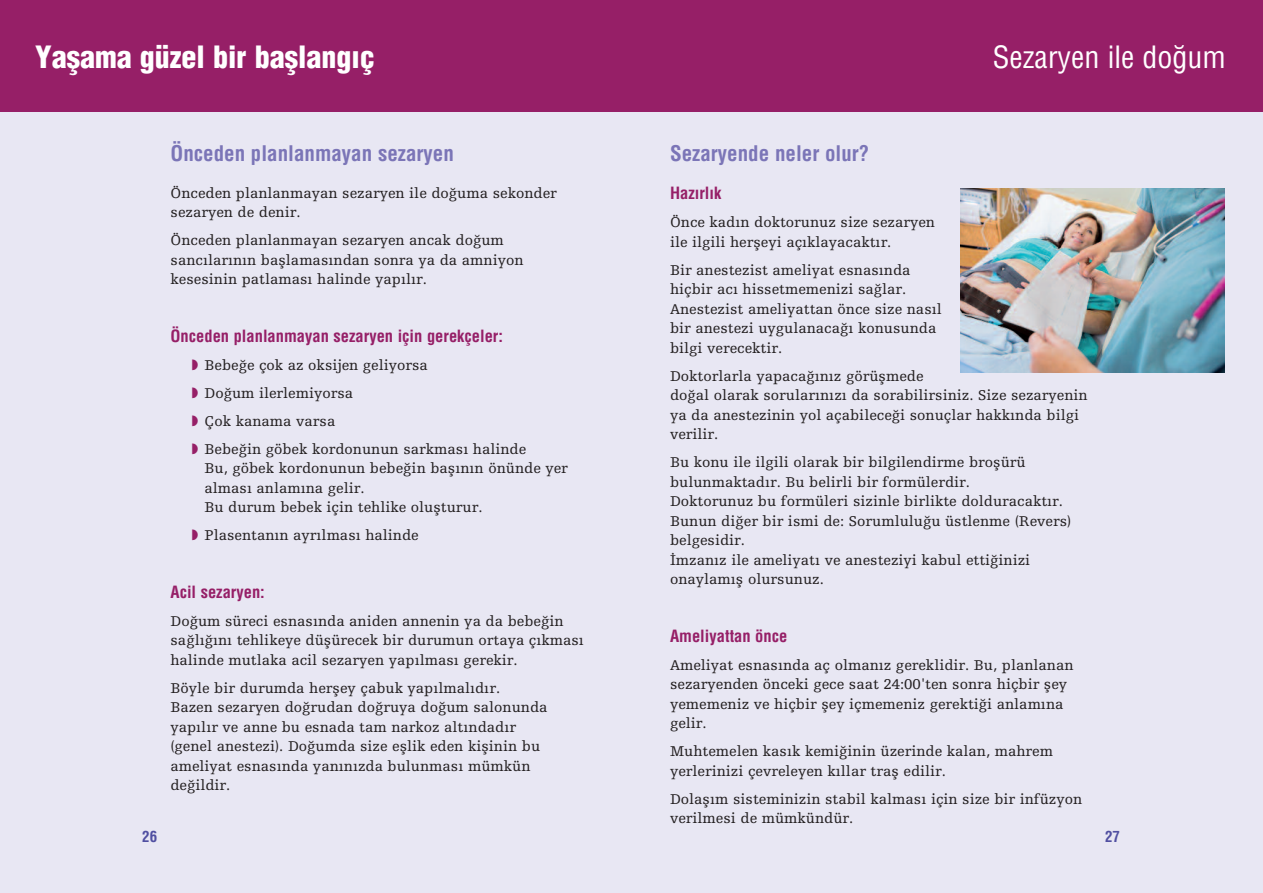
<style>
.page{position:relative;width:1263px;height:893px;background:#fff}
.page>*{position:absolute;margin:0;border:0;box-sizing:border-box;transform-origin:0 0}
.t1{font:900 condensed 30px "Turk Helvetica";color:#fff}
.t2{font:condensed 30px "Turk Helvetica";color:#fff}
.t3{font:700 condensed 21px "Turk Helvetica";color:#7b75b7}
.t4{font:700 condensed 16.5px "Turk Helvetica";color:#961f67}
.t5{font:15px/19.5px "Turk Egyptienne F";color:#231f20}
.t6{font:700 condensed 15px "Helvetica";color:#504fa1}
</style>
<div class="page">
<div style="left:632px;top:109px;width:631px;height:784px;background:#e8e7f3"></div>
<div style="left:631px;top:0;width:632px;height:112px;background:#961f67"></div>
<div style="left:0;top:109px;width:631px;height:784px;background:#e8e7f3"></div>
<div style="left:0;top:0;width:634px;height:112px;background:#961f67"></div>
<img style="left:960px;top:188px;width:264px;height:184px">
<h1 class="t1" style="left:35px;top:40px;width:341px">Yaƒama güzel bir baƒlangıç</h1>
<h4 class="t3" style="left:170px;top:142px;width:285px">Önceden planlanmayan sezaryen</h4>
<p class="t5" style="left:170px;top:184px;width:388px">Önceden planlanmayan sezaryen ile do‡uma sekonder sezaryen de denir.</p>
<p class="t5" style="left:170px;top:232px;width:355px">Önceden planlanmayan sezaryen ancak do‡um sancılarının baƒlamasından sonra ya da amniyon kesesinin patlaması halinde yapılır.</p>
<p class="t4" style="left:170px;top:326px;width:334px">Önceden planlanmayan sezaryen için gerekçeler:</p>
<p class="t5" style="left:204px;top:356px;width:225px">Bebe‡e çok az oksijen geliyorsa</p>
<p class="t5" style="left:204px;top:384px;width:150px">Do‡um ilerlemiyorsa</p>
<p class="t5" style="left:204px;top:412px;width:132px">Çok kanama varsa</p>
<p class="t5" style="left:204px;top:440px;width:365px">Bebe‡in göbek kordonunun sarkması halinde<br>Bu, göbek kordonunun bebe‡in baƒının önünde yer alması anlamına gelir.<br>Bu durum bebek için tehlike oluƒturur.</p>
<p class="t5" style="left:204px;top:527px;width:216px">Plasentanın ayrılması halinde</p>
<p class="t4" style="left:170px;top:582px;width:96px">Acil sezaryen:</p>
<p class="t5" style="left:170px;top:612px;width:415px">Do‡um süreci esnasında aniden annenin ya da bebe‡in sa‡lı‡ını tehlikeye düƒürecek bir durumun ortaya çıkması halinde mutlaka acil sezaryen yapılması gerekir.</p>
<p class="t5" style="left:170px;top:679px;width:379px">Böyle bir durumda herƒey çabuk yapılmalıdır.<br>Bazen sezaryen do‡rudan do‡ruya do‡um salonunda yapılır ve anne bu esnada tam narkoz altındadır (genel anestezi). Do‡umda size eƒlik eden kiƒinin bu ameliyat esnasında yanınızda bulunması mümkün de‡ildir.</p>
<p class="t6" style="left:142px;top:828px;width:16px">26</p>
<h1 class="t2" style="left:993px;top:40px;width:235px">Sezaryen ile do‡um</h1>
<h4 class="t3" style="left:670px;top:142px;width:201px">Sezaryende neler olur?</h4>
<p class="t4" style="left:670px;top:184px;width:53px">Hazırlık</p>
<p class="t5" style="left:670px;top:214px;width:267px">Önce kadın doktorunuz size sezaryen ile ilgili herƒeyi açıklayacaktır.</p>
<p class="t5" style="left:670px;top:261px;width:273px">Bir anestezist ameliyat esnasında hiçbir acı hissetmemenizi sa‡lar.<br>Anestezist ameliyattan önce size nasıl bir anestezi uygulanaca‡ı konusunda bilgi verecektir.</p>
<p class="t5" style="left:670px;top:367px;width:255px">Doktorlarla yapaca‡ınız görüƒmede</p>
<p class="t5" style="left:670px;top:387px;width:419px">do‡al olarak sorularınızı da sorabilirsiniz. Size sezaryenin ya da anestezinin yol açabilece‡i sonuçlar hakkında bilgi verilir.</p>
<p class="t5" style="left:670px;top:454px;width:403px">Bu konu ile ilgili olarak bir bilgilendirme broƒürü bulunmaktadır. Bu belirli bir formülerdir.<br>Doktorunuz bu formüleri sizinle birlikte dolduracaktır.<br>Bunun di‡er bir ismi de: Sorumlulu‡u üstlenme (Revers) belgesidir.<br>#mzanız ile ameliyatı ve anesteziyi kabul etti‡inizi onaylamıƒ olursunuz.</p>
<p class="t4" style="left:670px;top:626px;width:119px">Ameliyattan önce</p>
<p class="t5" style="left:670px;top:656px;width:405px">Ameliyat esnasında aç olmanız gereklidir. Bu, planlanan sezaryenden önceki gece saat 24:00'ten sonra hiçbir ƒey yememeniz ve hiçbir ƒey içmemeniz gerekti‡i anlamına gelir.</p>
<p class="t5" style="left:670px;top:743px;width:384px">Muhtemelen kasık kemi‡inin üzerinde kalan, mahrem yerlerinizi çevreleyen kıllar traƒ edilir.</p>
<p class="t5" style="left:670px;top:790px;width:414px">Dolaƒım sisteminizin stabil kalması için size bir infüzyon verilmesi de mümkündür.</p>
<p class="t6" style="left:1105px;top:828px;width:9px">2</p>
</div>
